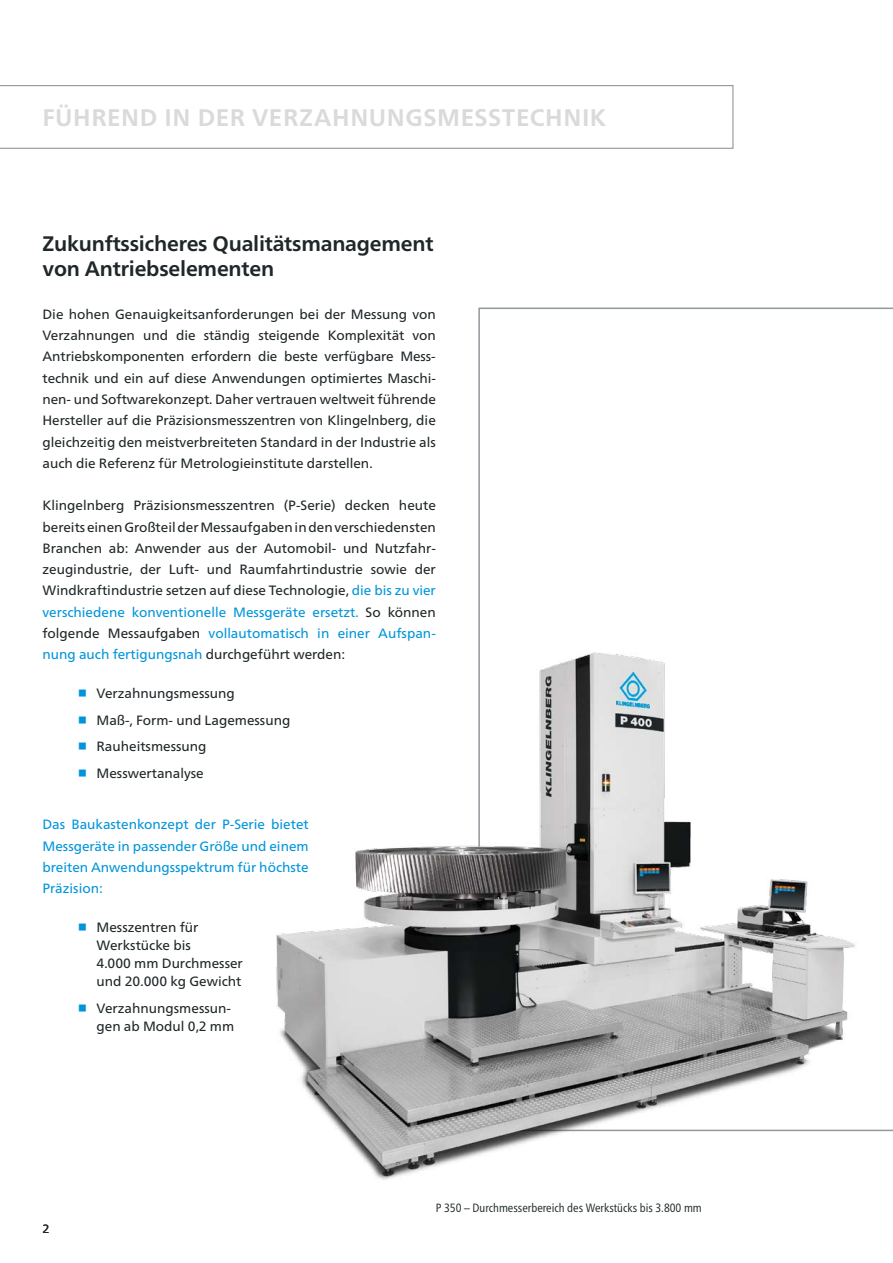
<style>
.page{position:relative;width:893px;height:1263px;background:#fff}
.page>*{position:absolute;margin:0;border:0;box-sizing:border-box;transform-origin:0 0}
.t1{font:700 24px "Frutiger Neue LTW1 G";letter-spacing:.025em;color:#dadada}
.t2{font:700 21px/25.2px "Frutiger Neue LTW1 G";letter-spacing:-.01em;color:#202729}
.t3{font:13.5px/21.3px "Frutiger Neue LTW1 G";color:#202729}
.t4{font:13.5px/21.3px "Frutiger Neue LTW1 G";color:#0095db;text-align:justify}
.t5{font:condensed 12px "Frutiger Neue LTW1 G";color:#202729}
.t6{font:12px "Frutiger Neue LTW1 G";color:#202729}
.s1{color:#0095db}
</style>
<div class="page">
<svg style="left:0;top:85px;width:733px;height:64px"></svg>
<svg style="left:478px;top:307px;width:415px;height:825px"></svg>
<img style="left:276px;top:648px;width:583px;height:532px">
<h1 class="t1" style="left:43px;top:103px;width:565px">FÜHREND IN DER VERZAHNUNGSMESSTECHNIK</h1>
<h2 class="t2" style="left:43px;top:231px;width:392px">Zukunftssicheres Qualitätsmanagement von Antriebselementen</h2>
<p class="t3" style="left:43px;top:303px;width:395px;text-align:justify">Die hohen Genauigkeitsanforderungen bei der Messung von Verzahnungen und die ständig steigende Komplexität von Antriebskomponenten erfordern die beste verfügbare Mess&shy;technik und ein auf diese Anwendungen optimiertes Maschi&shy;nen- und Softwarekonzept. Daher vertrauen weltweit führende Hersteller auf die Präzisionsmesszentren von Klingelnberg, die gleichzeitig den meistverbreiteten Standard in der Industrie als auch die Referenz für Metrologieinstitute darstellen.</p>
<p class="t3" style="left:43px;top:495px;width:395px;text-align:justify">Klingelnberg Präzisionsmesszentren (P-Serie) decken heute bereits einen Großteil der Messaufgaben in den verschiedensten Branchen ab: Anwender aus der Automobil- und Nutzfahr&shy;zeugindustrie, der Luft- und Raumfahrtindustrie sowie der Windkraftindustrie setzen auf diese Technologie, <span class="s1">die bis zu vier verschiedene konventionelle Messgeräte ersetzt.</span> So können folgende Messaufgaben <span class="s1">vollautomatisch in einer Aufspan&shy;nung auch fertigungsnah</span> durchgeführt werden:</p>
<p class="t3" style="left:97px;top:680px;width:195px;line-height:26.5px">Verzahnungsmessung<br>Maß-, Form- und Lagemessung<br>Rauheitsmessung<br>Messwertanalyse</p>
<p class="t4" style="left:43px;top:814px;width:268px">Das Baukastenkonzept der P-Serie bietet Messgeräte in passender Größe und einem breiten Anwendungsspektrum für höchste Präzision:</p>
<p class="t3" style="left:97px;top:918px;width:148px;line-height:18px">Messzentren für<br>Werkstücke bis<br>4.000 mm Durchmesser und 20.000 kg Gewicht</p>
<p class="t3" style="left:97px;top:999px;width:139px;line-height:18px">Verzahnungsmessun&shy;gen ab Modul 0,2 mm</p>
<p class="t6" style="left:43px;top:1222px;width:8px">2</p>
<p class="t5" style="left:436px;top:1201px;width:267px">P 350 – Durchmesserbereich des Werkstücks bis 3.800 mm</p>
</div>
